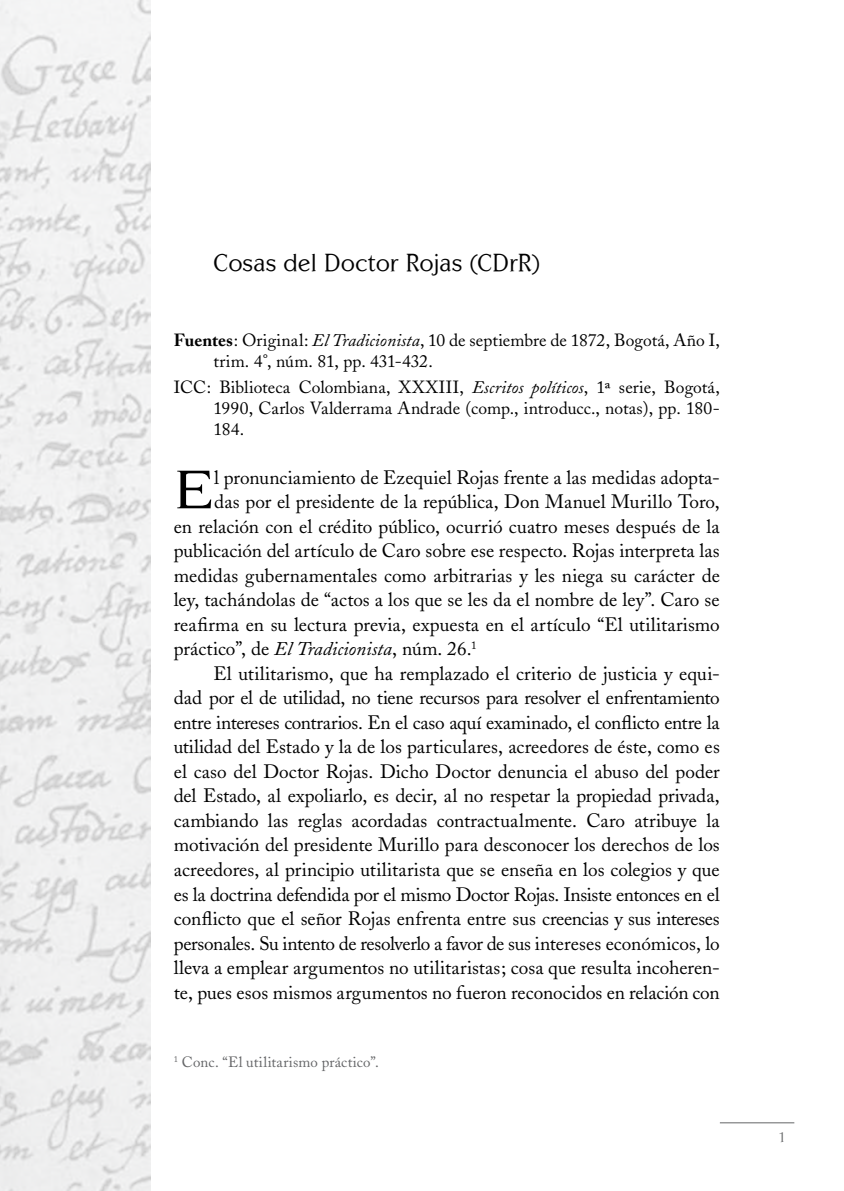
<style>
.page{position:relative;width:844px;height:1191px;background:#fff}
.page>*{position:absolute;margin:0;border:0;box-sizing:border-box;transform-origin:0 0}
.t1{font:54.77px "Centabel";color:#000;scale:1.25 1}
.t2{font:24.5px "Centabel";letter-spacing:.015em;color:#000}
.t3{font:19.25px "Adobe Caslon";color:#000}
.t4{font:19.25px "Adobe Caslon";letter-spacing:-.02em;color:#000}
.t5{font:17.5px/21px "Adobe Caslon";letter-spacing:.005em;color:#000}
.t6{font:14.88px "Adobe Caslon";letter-spacing:.01em;color:#646567}
.t7{font:14px "Centabel";color:#646567}
.s1{font-weight:700}
.s2{font-style:italic}
</style>
<div class="page">
<hr style="left:719px;top:1122px;width:75px;height:1px;background:#646567">
<img style="left:0;top:0;width:150px;height:1191px">
<p class="t2" style="left:213px;top:248px;width:328px">Cosas del Doctor Rojas (CDrR)</p>
<p class="t5" style="left:213px;top:329px;width:507px;text-indent:-40px"><span class="s1">Fuentes</span>: Original: <span class="s2">El Tradicionista</span>, 10 de septiembre de 1872, Bogotá, Año I, trim. 4°, núm. 81, pp. 431-432.</p>
<p class="t5" style="left:213px;top:376px;width:507px;text-align:justify;text-indent:-40px">ICC: Biblioteca Colombiana, XXXIII, <span class="s2">Escritos políticos</span>, 1ª serie, Bogotá, 1990, Carlos Valderrama Andrade (comp., introducc., notas), pp. 180- 184.</p>
<h1 class="t1" style="left:174px;top:457px;width:33px">E</h1>
<p class="t3" style="left:214px;top:466px;width:507px">l pronunciamiento de Ezequiel Rojas frente a las medidas adopta-</p>
<p class="t3" style="left:214px;top:490px;width:507px">das por el presidente de la república, Don Manuel Murillo Toro,</p>
<p class="t3" style="left:174px;top:515px;width:547px">en relación con el crédito público, ocurrió cuatro meses después de la</p>
<p class="t3" style="left:174px;top:539px;width:547px">publicación del artículo de Caro sobre ese respecto. Rojas interpreta las</p>
<p class="t3" style="left:174px;top:564px;width:547px">medidas gubernamentales como arbitrarias y les niega su carácter de</p>
<p class="t3" style="left:174px;top:588px;width:547px">ley, tachándolas de “actos a los que se les da el nombre de ley”. Caro se</p>
<p class="t3" style="left:174px;top:613px;width:547px">reafirma en su lectura previa, expuesta en el artículo “El utilitarismo</p>
<p class="t3" style="left:174px;top:637px;width:304px">práctico”, de <span class="s2">El Tradicionista</span>, núm. 26.<sup>1</sup></p>
<p class="t3" style="left:213px;top:662px;width:507px">El utilitarismo, que ha remplazado el criterio de justicia y equi-</p>
<p class="t4" style="left:174px;top:686px;width:547px">dad por el de utilidad, no tiene recursos para resolver el enfrentamiento</p>
<p class="t4" style="left:174px;top:711px;width:547px">entre intereses contrarios. En el caso aquí examinado, el conflicto entre la</p>
<p class="t3" style="left:174px;top:735px;width:547px">utilidad del Estado y la de los particulares, acreedores de éste, como es</p>
<p class="t3" style="left:174px;top:760px;width:547px">el caso del Doctor Rojas. Dicho Doctor denuncia el abuso del poder</p>
<p class="t3" style="left:174px;top:784px;width:547px">del Estado, al expoliarlo, es decir, al no respetar la propiedad privada,</p>
<p class="t3" style="left:174px;top:809px;width:547px">cambiando las reglas acordadas contractualmente. Caro atribuye la</p>
<p class="t3" style="left:174px;top:833px;width:547px">motivación del presidente Murillo para desconocer los derechos de los</p>
<p class="t3" style="left:174px;top:858px;width:547px">acreedores, al principio utilitarista que se enseña en los colegios y que</p>
<p class="t4" style="left:174px;top:882px;width:547px">es la doctrina defendida por el mismo Doctor Rojas. Insiste entonces en el</p>
<p class="t3" style="left:174px;top:907px;width:547px">conflicto que el señor Rojas enfrenta entre sus creencias y sus intereses</p>
<p class="t3" style="left:174px;top:931px;width:547px">personales. Su intento de resolverlo a favor de sus intereses económicos, lo</p>
<p class="t3" style="left:174px;top:956px;width:547px">lleva a emplear argumentos no utilitaristas; cosa que resulta incoheren-</p>
<p class="t3" style="left:174px;top:980px;width:547px">te, pues esos mismos argumentos no fueron reconocidos en relación con</p>
<p class="t6" style="left:174px;top:1053px;width:207px"><sup>1</sup> Conc. “El utilitarismo práctico”.</p>
<p class="t7" style="left:778px;top:1129px;width:8px">1</p>
</div>
